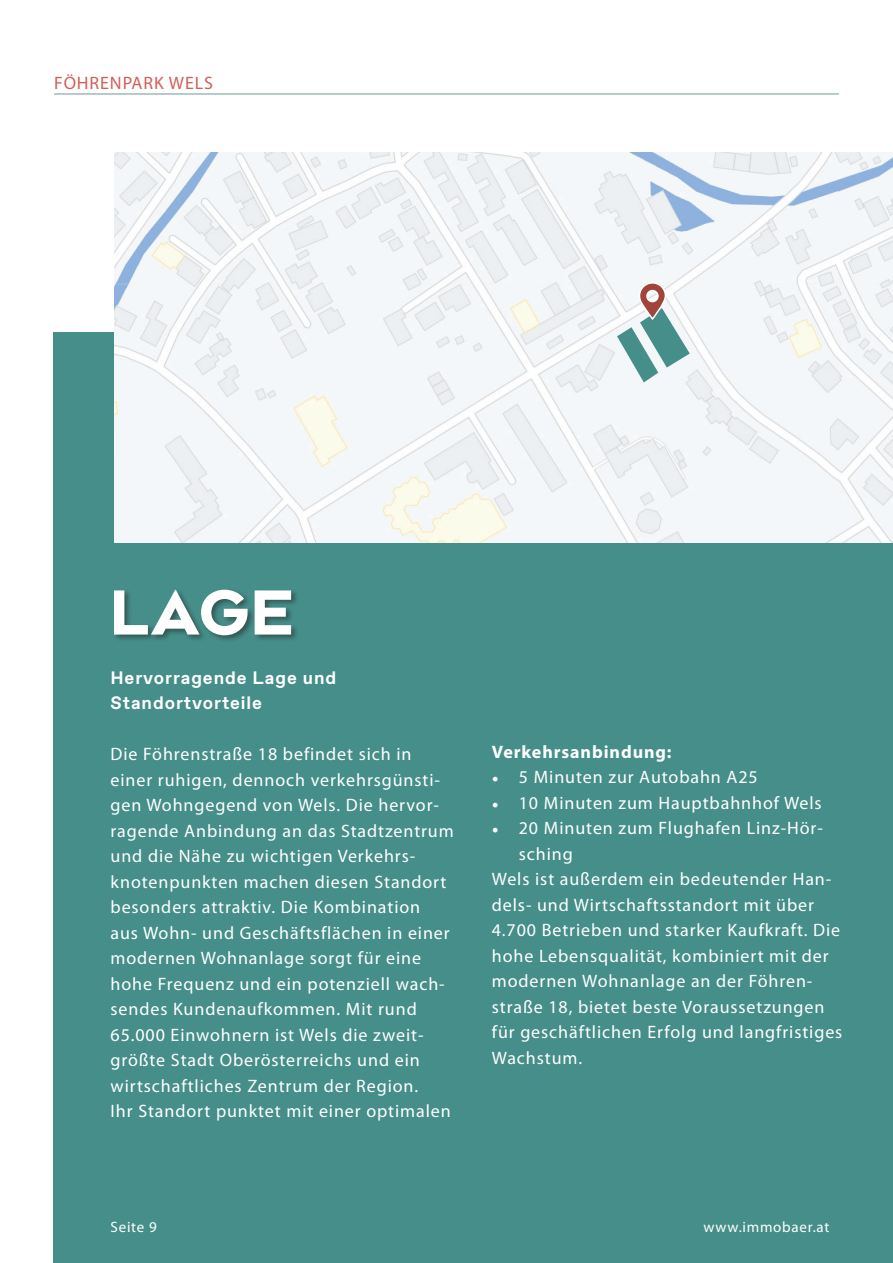
<style>
.page{position:relative;width:893px;height:1263px;background:#fff}
.page>*{position:absolute;margin:0;border:0;box-sizing:border-box;transform-origin:0 0}
.t1{font:700 60px "Bonn BF";color:#fff}
.t2{font:18px/25.5px "Myriad Pro";letter-spacing:.05em;color:#fff}
.t3{font:700 18px/25.5px "Favorit Pro";letter-spacing:.05em;color:#fff}
.t4{font:700 18px "Myriad Pro";letter-spacing:.05em;color:#fff}
.t5{font:18px "Myriad Pro";letter-spacing:.05em;color:#d26058}
.t6{font:15px "Myriad Pro";letter-spacing:.05em;color:#fff}
.s1{font-family:"Minion Pro"}
</style>
<div class="page">
<hr style="left:54px;top:93px;width:785px;height:2px;background:#9cbcba">
<div style="left:54px;top:332px;width:839px;height:931px;background:#458e89"></div>
<div style="left:113px;top:588px;width:186px;height:55px;background:#231f20;opacity:.5"></div>
<img style="left:114px;top:152px;width:779px;height:390px">
<svg style="left:617px;top:281px;width:73px;height:101px"></svg>
<p class="t5" style="left:54px;top:72px;width:161px">FÖHRENPARK WELS</p>
<h1 class="t1" style="left:111px;top:573px;width:183px">LAGE</h1>
<p class="t3" style="left:111px;top:665px;width:227px">Hervorragende Lage und<br>Standortvorteile</p>
<p class="t2" style="left:111px;top:741px;width:345px">Die Föhrenstraße 18 befindet sich in einer ruhigen, dennoch verkehrsgünsti&shy;gen Wohngegend von Wels. Die hervor&shy;ragende Anbindung an das Stadtzentrum und die Nähe zu wichtigen Verkehrs&shy;knotenpunkten machen diesen Standort besonders attraktiv. Die Kombination<br>aus Wohn- und Geschäftsflächen in einer modernen Wohnanlage sorgt für eine hohe Frequenz und ein potenziell wach&shy;sendes Kundenaufkommen. Mit rund 65.000 Einwohnern ist Wels die zweit&shy;größte Stadt Oberösterreichs und ein wirtschaftliches Zentrum der Region.<br>Ihr Standort punktet mit einer optimalen</p>
<p class="t4" style="left:492px;top:740px;width:181px">Verkehrsanbindung:</p>
<p class="t2" style="left:492px;top:764px;width:268px"><span class="s1">•</span> 5 Minuten zur Autobahn A25</p>
<p class="t2" style="left:492px;top:790px;width:331px"><span class="s1">•</span> 10 Minuten zum Hauptbahnhof Wels</p>
<p class="t2" style="left:492px;top:815px;width:332px"><span class="s1">•</span> 20 Minuten zum Flughafen Linz-Hör-</p>
<p class="t2" style="left:519px;top:841px;width:55px">sching</p>
<p class="t2" style="left:492px;top:866px;width:341px">Wels ist außerdem ein bedeutender Han-</p>
<p class="t2" style="left:492px;top:892px;width:324px">dels- und Wirtschaftsstandort mit über</p>
<p class="t2" style="left:492px;top:917px;width:350px">4.700 Betrieben und starker Kaufkraft. Die</p>
<p class="t2" style="left:492px;top:943px;width:338px">hohe Lebensqualität, kombiniert mit der</p>
<p class="t2" style="left:492px;top:968px;width:322px">modernen Wohnanlage an der Föhren-</p>
<p class="t2" style="left:492px;top:994px;width:334px">straße 18, bietet beste Voraussetzungen</p>
<p class="t2" style="left:492px;top:1019px;width:352px">für geschäftlichen Erfolg und langfristiges</p>
<p class="t2" style="left:492px;top:1045px;width:92px">Wachstum.</p>
<p class="t6" style="left:111px;top:1218px;width:48px">Seite 9</p>
<p class="t6" style="left:703px;top:1218px;width:127px">www.immobaer.at</p>
</div>
